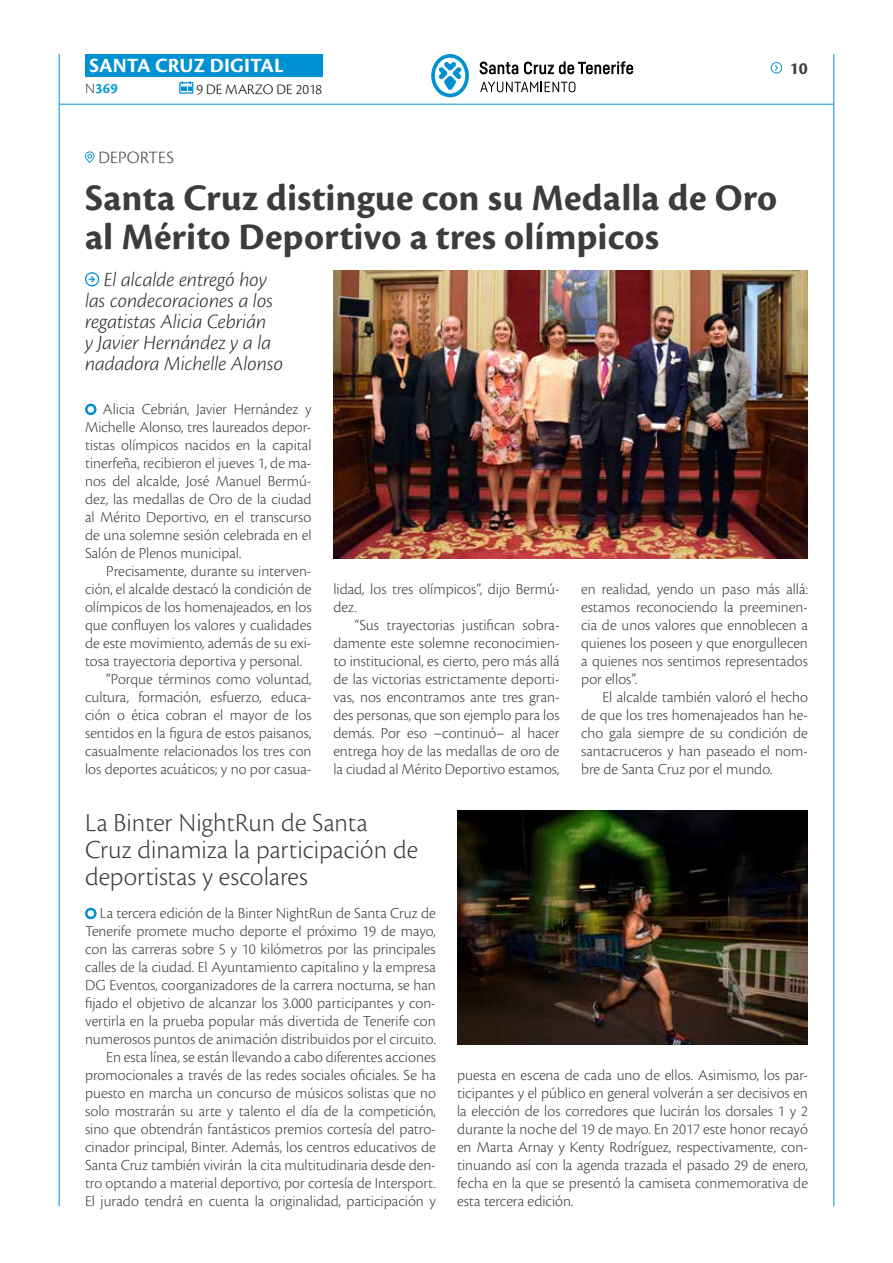
<style>
.page{position:relative;width:893px;height:1263px;background:#fff}
.page>*{position:absolute;margin:0;border:0;box-sizing:border-box;transform-origin:0 0}
.t1{font:700 39px/39px "Cronos Pro";letter-spacing:.005em;color:#3c3c3b}
.t2{font:300 27px/27px "Cronos Pro";color:#3c3c3b}
.t3{font:italic 300 21px/21px "Cronos Pro";letter-spacing:-.005em;color:#282827}
.t4{font:700 21px "Cronos Pro";letter-spacing:.005em;color:#fff}
.t5{font:300 18px "Cronos Pro";letter-spacing:.015em;color:#3c3c3b}
.t6{font:700 18px "Cronos Pro";color:#3c3c3b}
.t7{font:300 15.9px/18px "Cronos Pro";color:#3c3c3b;text-align:justify}
.t8{font:300 15px "Cronos Pro";color:#000}
.t9{font:700 15px "Cronos Pro";color:#079bd8}
.s1{font-weight:300;color:#3c3c3b}
</style>
<div class="page">
<hr style="left:59px;top:104px;width:775px;height:1px;background:#0091d3">
<div style="left:85px;top:54px;width:238px;height:23px;background:#0091d3"></div>
<svg style="left:179px;top:81px;width:14px;height:13px"></svg>
<hr style="left:59px;top:54px;width:1px;height:1152px;background:#0091d3">
<hr style="left:833px;top:54px;width:1px;height:1152px;background:#0091d3">
<svg style="left:771px;top:62px;width:12px;height:11px"></svg>
<svg style="left:431px;top:54px;width:38px;height:43px"></svg>
<svg style="left:480px;top:62px;width:38px;height:12px"></svg>
<svg style="left:524px;top:61px;width:109px;height:13px"></svg>
<svg style="left:480px;top:82px;width:95px;height:10px"></svg>
<svg style="left:85px;top:403px;width:12px;height:13px"></svg>
<svg style="left:85px;top:151px;width:9px;height:12px"></svg>
<svg style="left:85px;top:272px;width:14px;height:14px"></svg>
<img style="left:333px;top:270px;width:475px;height:288px">
<svg style="left:85px;top:907px;width:12px;height:13px"></svg>
<img style="left:457px;top:810px;width:351px;height:234px">
<h3 class="t4" style="left:89px;top:53px;width:196px">SANTA CRUZ DIGITAL</h3>
<p class="t9" style="left:85px;top:80px;width:34px"><span class="s1">N</span>369</p>
<p class="t8" style="left:196px;top:80px;width:127px">9 DE MARZO DE 2018</p>
<p class="t6" style="left:790px;top:58px;width:20px">10</p>
<p class="t5" style="left:98px;top:147px;width:77px">DEPORTES</p>
<h1 class="t1" style="left:85px;top:179px;width:694px">Santa Cruz distingue con su Medalla de Oro al Mérito Deportivo a tres olímpicos</h1>
<h3 class="t3" style="left:85px;top:269px;width:200px;text-indent:19px">El alcalde entregó hoy las condecoraciones a los regatistas Alicia Cebrián<br>y Javier Hernández y a la nadadora Michelle Alonso</h3>
<p class="t7" style="left:85px;top:400px;width:228px;text-indent:18px">Alicia Cebrián, Javier Hernández y Michelle Alonso, tres laureados depor&shy;tistas olímpicos nacidos en la capital tinerfeña, recibieron el jueves 1, de ma&shy;nos del alcalde, José Manuel Bermú&shy;dez, las medallas de Oro de la ciudad al Mérito Deportivo, en el transcurso de una solemne sesión celebrada en el Salón de Plenos municipal.</p>
<p class="t7" style="left:106px;top:562px;width:207px">Precisamente, durante su interven-</p>
<p class="t7" style="left:85px;top:580px;width:228px">ción, el alcalde destacó la condición de</p>
<p class="t7" style="left:85px;top:598px;width:228px">olímpicos de los homenajeados, en los</p>
<p class="t7" style="left:85px;top:616px;width:228px">que confluyen los valores y cualidades</p>
<p class="t7" style="left:85px;top:634px;width:228px">de este movimiento, además de su exi-</p>
<p class="t7" style="left:85px;top:652px;width:218px">tosa trayectoria deportiva y personal.</p>
<p class="t7" style="left:106px;top:670px;width:207px">“Porque términos como voluntad,</p>
<p class="t7" style="left:85px;top:688px;width:228px">cultura, formación, esfuerzo, educa-</p>
<p class="t7" style="left:85px;top:706px;width:228px">ción o ética cobran el mayor de los</p>
<p class="t7" style="left:85px;top:724px;width:228px">sentidos en la figura de estos paisanos,</p>
<p class="t7" style="left:85px;top:742px;width:228px">casualmente relacionados los tres con</p>
<p class="t7" style="left:85px;top:760px;width:228px">los deportes acuáticos; y no por casua-</p>
<p class="t7" style="left:333px;top:580px;width:228px">lidad, los tres olímpicos”, dijo Bermú&shy;dez.</p>
<p class="t7" style="left:333px;top:616px;width:228px;text-indent:21px">“Sus trayectorias justifican sobra&shy;damente este solemne reconocimien&shy;to institucional, es cierto, pero más allá de las victorias estrictamente deporti&shy;vas, nos encontramos ante tres gran&shy;des personas, que son ejemplo para los demás. Por eso –continuó– al hacer entrega hoy de las medallas de oro de la ciudad al Mérito Deportivo estamos,</p>
<p class="t7" style="left:581px;top:580px;width:228px">en realidad, yendo un paso más allá: estamos reconociendo la preeminen&shy;cia de unos valores que ennoblecen a quienes los poseen y que enorgullecen a quienes nos sentimos representados por ellos”.</p>
<p class="t7" style="left:581px;top:688px;width:228px;text-indent:21px">El alcalde también valoró el hecho de que los tres homenajeados han he&shy;cho gala siempre de su condición de santacruceros y han paseado el nom&shy;bre de Santa Cruz por el mundo.</p>
<h2 class="t2" style="left:85px;top:809px;width:334px">La Binter NightRun de Santa<br>Cruz dinamiza la participación de deportistas y escolares</h2>
<p class="t7" style="left:85px;top:904px;width:352px;text-align:right">La tercera edición de la Binter NightRun de Santa Cruz de Tenerife promete mucho deporte el próximo 19 de mayo, con las carreras sobre 5 y 10 kilómetros por las principales calles de la ciudad. El Ayuntamiento capitalino y la empresa DG Eventos, coorganizadores de la carrera nocturna, se han fijado el objetivo de alcanzar los 3.000 participantes y con&shy;vertirla en la prueba popular más divertida de Tenerife con numerosos puntos de animación distribuidos por el circuito.<br>En esta línea, se están llevando a cabo diferentes acciones promocionales a través de las redes sociales oficiales. Se ha puesto en marcha un concurso de músicos solistas que no solo mostrarán su arte y talento el día de la competición, sino que obtendrán fantásticos premios cortesía del patro&shy;cinador principal, Binter. Además, los centros educativos de Santa Cruz también vivirán la cita multitudinaria desde den&shy;tro optando a material deportivo, por cortesía de Intersport.<br>El jurado tendrá en cuenta la originalidad, participación y</p>
<p class="t7" style="left:457px;top:1066px;width:352px">puesta en escena de cada uno de ellos. Asimismo, los par&shy;ticipantes y el público en general volverán a ser decisivos en la elección de los corredores que lucirán los dorsales 1 y 2 durante la noche del 19 de mayo. En 2017 este honor recayó en Marta Arnay y Kenty Rodríguez, respectivamente, con&shy;tinuando así con la agenda trazada el pasado 29 de enero, fecha en la que se presentó la camiseta conmemorativa de esta tercera edición.</p>
</div>
